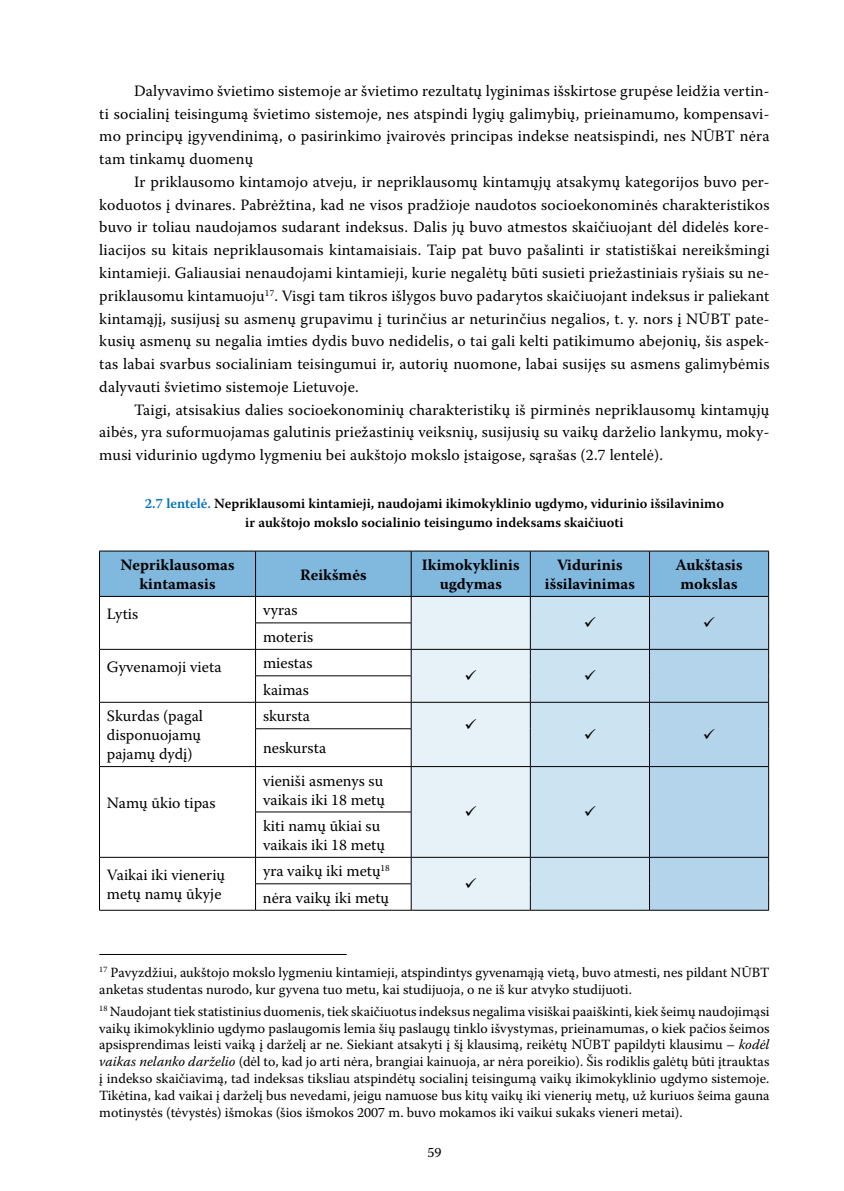
<style>
.page{position:relative;width:844px;height:1191px;background:#fff}
.page>*{position:absolute;margin:0;border:0;box-sizing:border-box;transform-origin:0 0}
.t1{font:15.75px/22.8px "Warnock Pro";letter-spacing:.005em;color:#000;text-align:justify}
.t2{font:700 15.75px/18.9px "Warnock Pro";letter-spacing:.005em;color:#000;text-align:center}
.t3{font:14px/16.8px "Warnock Pro";color:#000}
.t4{font:600 14px/19.2px "Warnock Pro";color:#000;text-align:center}
.s1{color:#0071bc}
.s2{font-style:italic}
</style>
<div class="page">
<hr style="left:99px;top:954px;width:247px;height:1px;background:#000">
<hr style="left:99px;top:910px;width:156px;height:1px;background:#000">
<hr style="left:255px;top:910px;width:156px;height:1px;background:#000">
<hr style="left:411px;top:910px;width:119px;height:1px;background:#000">
<hr style="left:530px;top:910px;width:119px;height:1px;background:#000">
<hr style="left:649px;top:910px;width:119px;height:1px;background:#000">
<svg style="left:99px;top:551px;width:670px;height:359px"></svg>
<p class="t1" style="left:99px;top:79px;width:671px;text-indent:35px">Dalyvavimo švietimo sistemoje ar švietimo rezultatų lyginimas išskirtose grupėse leidžia vertin&shy;ti socialinį teisingumą švietimo sistemoje, nes atspindi lygių galimybių, prieinamumo, kompensavi&shy;mo principų įgyvendinimą, o pasirinkimo įvairovės principas indekse neatsispindi, nes NŪBT nėra tam tinkamų duomenų</p>
<p class="t1" style="left:99px;top:170px;width:671px;text-indent:35px">Ir priklausomo kintamojo atveju, ir nepriklausomų kintamųjų atsakymų kategorijos buvo per&shy;koduotos į dvinares. Pabrėžtina, kad ne visos pradžioje naudotos socioekonominės charakteristikos buvo ir toliau naudojamos sudarant indeksus. Dalis jų buvo atmestos skaičiuojant dėl didelės kore&shy;liacijos su kitais nepriklausomais kintamaisiais. Taip pat buvo pašalinti ir statistiškai nereikšmingi kintamieji. Galiausiai nenaudojami kintamieji, kurie negalėtų būti susieti priežastiniais ryšiais su ne&shy;priklausomu kintamuoju<sup>17</sup>. Visgi tam tikros išlygos buvo padarytos skaičiuojant indeksus ir paliekant kintamąjį, susijusį su asmenų grupavimu į turinčius ar neturinčius negalios, t. y. nors į NŪBT pate&shy;kusių asmenų su negalia imties dydis buvo nedidelis, o tai gali kelti patikimumo abejonių, šis aspek&shy;tas labai svarbus socialiniam teisingumui ir, autorių nuomone, labai susijęs su asmens galimybėmis dalyvauti švietimo sistemoje Lietuvoje.</p>
<p class="t1" style="left:99px;top:398px;width:671px;text-indent:35px">Taigi, atsisakius dalies socioekonominių charakteristikų iš pirminės nepriklausomų kintamųjų aibės, yra suformuojamas galutinis priežastinių veiksnių, susijusių su vaikų darželio lankymu, moky&shy;musi vidurinio ugdymo lygmeniu bei aukštojo mokslo įstaigose, sąrašas (2.7 lentelė).</p>
<p class="t4" style="left:145px;top:493px;width:580px"><span class="s1">2.7 lentelė.</span> Nepriklausomi kintamieji, naudojami ikimokyklinio ugdymo, vidurinio išsilavinimo ir aukštojo mokslo socialinio teisingumo indeksams skaičiuoti</p>
<p class="t2" style="left:120px;top:555px;width:115px">Nepriklausomas kintamasis</p>
<p class="t2" style="left:300px;top:564px;width:68px">Reikšmės</p>
<p class="t2" style="left:422px;top:555px;width:99px">Ikimokyklinis ugdymas</p>
<p class="t2" style="left:544px;top:555px;width:91px">Vidurinis išsilavinimas</p>
<p class="t2" style="left:675px;top:555px;width:69px">Aukštasis mokslas</p>
<p class="t1" style="left:107px;top:602px;width:33px">Lytis</p>
<p class="t1" style="left:263px;top:598px;width:36px">vyras</p>
<p class="t1" style="left:263px;top:625px;width:52px">moteris</p>
<p class="t1" style="left:107px;top:655px;width:116px">Gyvenamoji vieta</p>
<p class="t1" style="left:263px;top:651px;width:51px">miestas</p>
<p class="t1" style="left:263px;top:678px;width:48px">kaimas</p>
<p class="t1" style="left:107px;top:706px;width:97px;line-height:18.9px">Skurdas (pagal disponuojamų pajamų dydį)</p>
<p class="t1" style="left:263px;top:704px;width:49px">skursta</p>
<p class="t1" style="left:263px;top:736px;width:65px">neskursta</p>
<p class="t1" style="left:107px;top:791px;width:110px">Namų ūkio tipas</p>
<p class="t1" style="left:263px;top:770px;width:123px;line-height:18.9px">vieniši asmenys su vaikais iki 18 metų</p>
<p class="t1" style="left:263px;top:816px;width:123px;line-height:18.9px">kiti namų ūkiai su vaikais iki 18 metų</p>
<p class="t1" style="left:107px;top:865px;width:120px;line-height:18.9px">Vaikai iki vienerių metų namų ūkyje</p>
<p class="t1" style="left:263px;top:859px;width:128px">yra vaikų iki metų<sup>18</sup></p>
<p class="t1" style="left:263px;top:886px;width:128px">nėra vaikų iki metų</p>
<p class="t3" style="left:99px;top:964px;width:671px"><sup>17</sup> Pavyzdžiui, aukštojo mokslo lygmeniu kintamieji, atspindintys gyvenamąją vietą, buvo atmesti, nes pildant NŪBT anketas studentas nurodo, kur gyvena tuo metu, kai studijuoja, o ne iš kur atvyko studijuoti.</p>
<p class="t3" style="left:99px;top:1002px;width:671px;text-align:justify"><sup>18</sup> Naudojant tiek statistinius duomenis, tiek skaičiuotus indeksus negalima visiškai paaiškinti, kiek šeimų naudojimąsi vaikų ikimokyklinio ugdymo paslaugomis lemia šių paslaugų tinklo išvystymas, prieinamumas, o kiek pačios šeimos apsisprendimas leisti vaiką į darželį ar ne. Siekiant atsakyti į šį klausimą, reikėtų NŪBT papildyti klausimu – <span class="s2">kodėl vaikas nelanko darželio</span> (dėl to, kad jo arti nėra, brangiai kainuoja, ar nėra poreikio). Šis rodiklis galėtų būti įtrauktas į indekso skaičiavimą, tad indeksas tiksliau atspindėtų socialinį teisingumą vaikų ikimokyklinio ugdymo sistemoje.<br>Tikėtina, kad vaikai į darželį bus nevedami, jeigu namuose bus kitų vaikų iki vienerių metų, už kuriuos šeima gauna motinystės (tėvystės) išmokas (šios išmokos 2007 m. buvo mokamos iki vaikui sukaks vieneri metai).</p>
<p class="t3" style="left:427px;top:1143px;width:16px">59</p>
</div>
